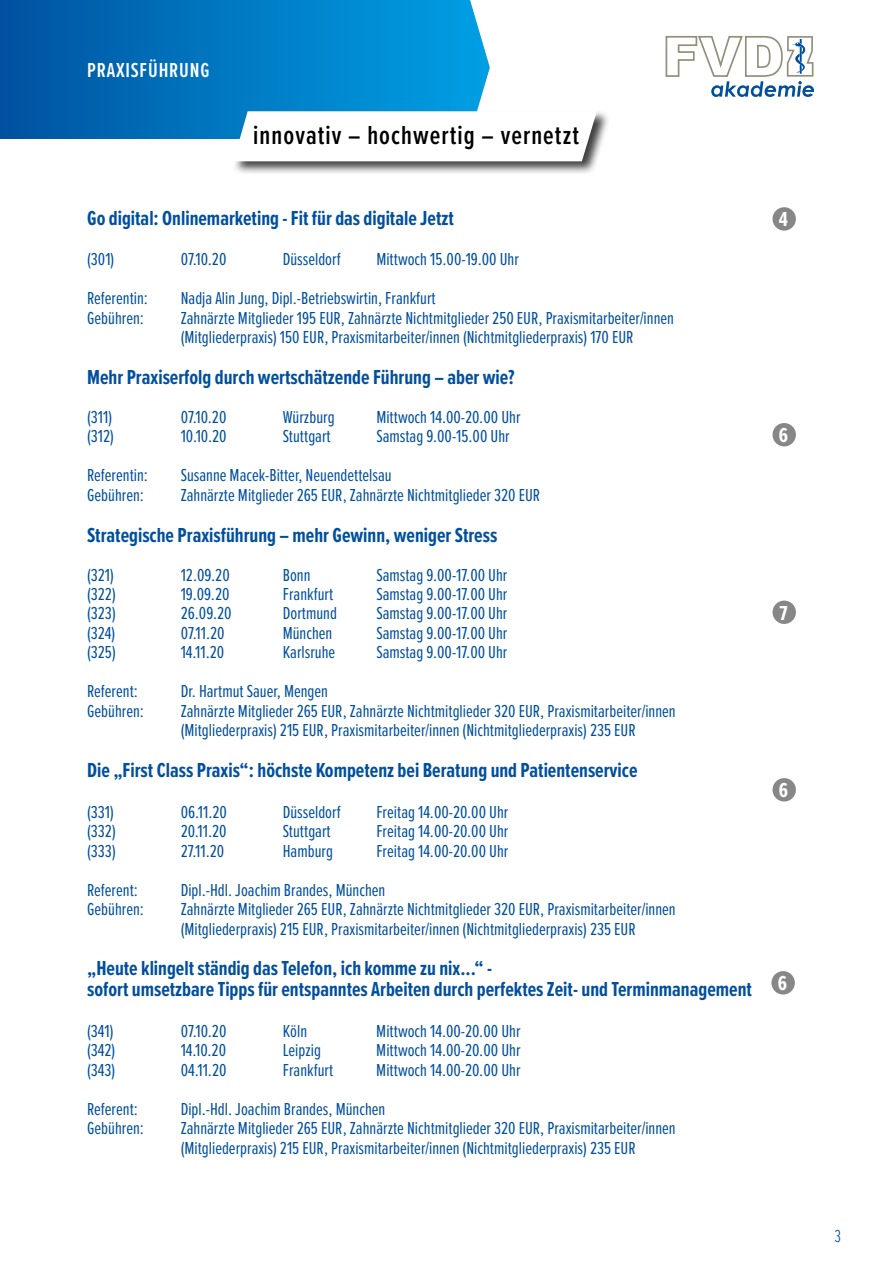
<style>
.page{position:relative;width:893px;height:1263px;background:#fff}
.page>*{position:absolute;margin:0;border:0;box-sizing:border-box;transform-origin:0 0}
.t1{font:600 27px "Proxima Nova Ex Cn";letter-spacing:.04em;color:#000}
.t2{font:700 21px/21px "Proxima Nova Ex Cn";color:#004f9f}
.t3{font:600 21px "Proxima Nova Ex Cn";letter-spacing:.04em;color:#fff}
.t4{font:700 21px "Proxima Nova Ex Cn";color:#fff}
.t5{font:18px/19.5px "Proxima Nova Ex Cn";color:#004f9f}
.t6{font:300 18px "Proxima Nova Ex Cn";color:#004f9f}
</style>
<div class="page">
<svg style="left:0;top:0;width:490px;height:139px;background:#0378c1"></svg>
<div style="left:232px;top:110px;width:378px;height:65px;background:#000;opacity:.75"></div>
<svg style="left:233px;top:111px;width:364px;height:50px"></svg>
<svg style="left:665px;top:36px;width:149px;height:61px"></svg>
<div style="left:772px;top:207px;width:24px;height:24px;background:#878787;border-radius:50%"></div>
<div style="left:772px;top:423px;width:24px;height:23px;background:#878787;border-radius:50%"></div>
<div style="left:772px;top:601px;width:24px;height:23px;background:#878787;border-radius:50%"></div>
<div style="left:772px;top:778px;width:24px;height:23px;background:#878787;border-radius:50%"></div>
<div style="left:771px;top:971px;width:24px;height:23px;background:#878787;border-radius:50%"></div>
<p class="t3" style="left:87px;top:58px;width:124px">PRAXISFÜHRUNG</p>
<h1 class="t1" style="left:253px;top:119px;width:327px">innovativ – hochwertig – vernetzt</h1>
<p class="t2" style="left:87px;top:208px;width:368px">Go digital: Onlinemarketing - Fit für das digitale Jetzt</p>
<p class="t5" style="left:87px;top:250px;width:29px">(301)</p>
<p class="t5" style="left:181px;top:250px;width:47px">07.10.20</p>
<p class="t5" style="left:283px;top:250px;width:59px">Düsseldorf</p>
<p class="t5" style="left:376px;top:250px;width:144px">Mittwoch 15.00-19.00 Uhr</p>
<p class="t5" style="left:87px;top:289px;width:62px">Referentin:</p>
<p class="t5" style="left:181px;top:289px;width:256px">Nadja Alin Jung, Dipl.-Betriebswirtin, Frankfurt</p>
<p class="t5" style="left:87px;top:308px;width:58px">Gebühren:</p>
<p class="t5" style="left:181px;top:308px;width:495px">Zahnärzte Mitglieder 195 EUR, Zahnärzte Nichtmitglieder 250 EUR, Praxismitarbeiter/innen (Mitgliederpraxis) 150 EUR, Praxismitarbeiter/innen (Nichtmitgliederpraxis) 170 EUR</p>
<p class="t2" style="left:87px;top:367px;width:429px">Mehr Praxiserfolg durch wertschätzende Führung – aber wie?</p>
<p class="t5" style="left:87px;top:407px;width:27px">(311)</p>
<p class="t5" style="left:181px;top:407px;width:47px">07.10.20</p>
<p class="t5" style="left:283px;top:407px;width:53px">Würzburg</p>
<p class="t5" style="left:376px;top:407px;width:146px">Mittwoch 14.00-20.00 Uhr</p>
<p class="t5" style="left:87px;top:427px;width:28px">(312)</p>
<p class="t5" style="left:181px;top:427px;width:47px">10.10.20</p>
<p class="t5" style="left:283px;top:427px;width:49px">Stuttgart</p>
<p class="t5" style="left:376px;top:427px;width:135px">Samstag 9.00-15.00 Uhr</p>
<p class="t5" style="left:87px;top:466px;width:62px">Referentin:</p>
<p class="t5" style="left:181px;top:466px;width:212px">Susanne Macek-Bitter, Neuendettelsau</p>
<p class="t5" style="left:87px;top:485px;width:58px">Gebühren:</p>
<p class="t5" style="left:181px;top:485px;width:361px">Zahnärzte Mitglieder 265 EUR, Zahnärzte Nichtmitglieder 320 EUR</p>
<p class="t2" style="left:87px;top:525px;width:412px">Strategische Praxisführung – mehr Gewinn, weniger Stress</p>
<p class="t5" style="left:87px;top:565px;width:28px">(321)</p>
<p class="t5" style="left:181px;top:565px;width:51px">12.09.20</p>
<p class="t5" style="left:283px;top:565px;width:29px">Bonn</p>
<p class="t5" style="left:376px;top:565px;width:133px">Samstag 9.00-17.00 Uhr</p>
<p class="t5" style="left:87px;top:584px;width:30px">(322)</p>
<p class="t5" style="left:181px;top:584px;width:50px">19.09.20</p>
<p class="t5" style="left:283px;top:584px;width:52px">Frankfurt</p>
<p class="t5" style="left:376px;top:584px;width:133px">Samstag 9.00-17.00 Uhr</p>
<p class="t5" style="left:87px;top:604px;width:30px">(323)</p>
<p class="t5" style="left:181px;top:604px;width:52px">26.09.20</p>
<p class="t5" style="left:283px;top:604px;width:56px">Dortmund</p>
<p class="t5" style="left:376px;top:604px;width:133px">Samstag 9.00-17.00 Uhr</p>
<p class="t5" style="left:87px;top:623px;width:30px">(324)</p>
<p class="t5" style="left:181px;top:623px;width:45px">07.11.20</p>
<p class="t5" style="left:283px;top:623px;width:51px">München</p>
<p class="t5" style="left:376px;top:623px;width:133px">Samstag 9.00-17.00 Uhr</p>
<p class="t5" style="left:87px;top:643px;width:30px">(325)</p>
<p class="t5" style="left:181px;top:643px;width:45px">14.11.20</p>
<p class="t5" style="left:283px;top:643px;width:54px">Karlsruhe</p>
<p class="t5" style="left:376px;top:643px;width:133px">Samstag 9.00-17.00 Uhr</p>
<p class="t5" style="left:87px;top:682px;width:52px">Referent:</p>
<p class="t5" style="left:181px;top:682px;width:149px">Dr. Hartmut Sauer, Mengen</p>
<p class="t5" style="left:87px;top:701px;width:58px">Gebühren:</p>
<p class="t5" style="left:181px;top:701px;width:496px">Zahnärzte Mitglieder 265 EUR, Zahnärzte Nichtmitglieder 320 EUR, Praxismitarbeiter/innen (Mitgliederpraxis) 215 EUR, Praxismitarbeiter/innen (Nichtmitgliederpraxis) 235 EUR</p>
<p class="t2" style="left:87px;top:760px;width:552px">Die „First Class Praxis“: höchste Kompetenz bei Beratung und Patientenservice</p>
<p class="t5" style="left:87px;top:802px;width:28px">(331)</p>
<p class="t5" style="left:181px;top:802px;width:48px">06.11.20</p>
<p class="t5" style="left:283px;top:802px;width:59px">Düsseldorf</p>
<p class="t5" style="left:376px;top:802px;width:134px">Freitag 14.00-20.00 Uhr</p>
<p class="t5" style="left:87px;top:821px;width:30px">(332)</p>
<p class="t5" style="left:181px;top:821px;width:47px">20.11.20</p>
<p class="t5" style="left:283px;top:821px;width:49px">Stuttgart</p>
<p class="t5" style="left:376px;top:821px;width:134px">Freitag 14.00-20.00 Uhr</p>
<p class="t5" style="left:87px;top:841px;width:30px">(333)</p>
<p class="t5" style="left:181px;top:841px;width:45px">27.11.20</p>
<p class="t5" style="left:283px;top:841px;width:52px">Hamburg</p>
<p class="t5" style="left:376px;top:841px;width:134px">Freitag 14.00-20.00 Uhr</p>
<p class="t5" style="left:87px;top:880px;width:52px">Referent:</p>
<p class="t5" style="left:181px;top:880px;width:206px">Dipl.-Hdl. Joachim Brandes, München</p>
<p class="t5" style="left:87px;top:899px;width:58px">Gebühren:</p>
<p class="t5" style="left:181px;top:899px;width:496px">Zahnärzte Mitglieder 265 EUR, Zahnärzte Nichtmitglieder 320 EUR, Praxismitarbeiter/innen (Mitgliederpraxis) 215 EUR, Praxismitarbeiter/innen (Nichtmitgliederpraxis) 235 EUR</p>
<p class="t2" style="left:87px;top:958px;width:666px">„Heute klingelt ständig das Telefon, ich komme zu nix...“ -<br>sofort umsetzbare Tipps für entspanntes Arbeiten durch perfektes Zeit- und Terminmanagement</p>
<p class="t5" style="left:87px;top:1021px;width:28px">(341)</p>
<p class="t5" style="left:181px;top:1021px;width:47px">07.10.20</p>
<p class="t5" style="left:283px;top:1021px;width:26px">Köln</p>
<p class="t5" style="left:376px;top:1021px;width:146px">Mittwoch 14.00-20.00 Uhr</p>
<p class="t5" style="left:87px;top:1040px;width:30px">(342)</p>
<p class="t5" style="left:181px;top:1040px;width:47px">14.10.20</p>
<p class="t5" style="left:283px;top:1040px;width:40px">Leipzig</p>
<p class="t5" style="left:376px;top:1040px;width:146px">Mittwoch 14.00-20.00 Uhr</p>
<p class="t5" style="left:87px;top:1060px;width:30px">(343)</p>
<p class="t5" style="left:181px;top:1060px;width:47px">04.11.20</p>
<p class="t5" style="left:283px;top:1060px;width:52px">Frankfurt</p>
<p class="t5" style="left:376px;top:1060px;width:146px">Mittwoch 14.00-20.00 Uhr</p>
<p class="t5" style="left:87px;top:1099px;width:52px">Referent:</p>
<p class="t5" style="left:181px;top:1099px;width:206px">Dipl.-Hdl. Joachim Brandes, München</p>
<p class="t5" style="left:87px;top:1118px;width:58px">Gebühren:</p>
<p class="t5" style="left:181px;top:1118px;width:496px">Zahnärzte Mitglieder 265 EUR, Zahnärzte Nichtmitglieder 320 EUR, Praxismitarbeiter/innen (Mitgliederpraxis) 215 EUR, Praxismitarbeiter/innen (Nichtmitgliederpraxis) 235 EUR</p>
<p class="t4" style="left:779px;top:207px;width:11px">4</p>
<p class="t4" style="left:779px;top:422px;width:11px">6</p>
<p class="t4" style="left:779px;top:600px;width:10px">7</p>
<p class="t4" style="left:779px;top:777px;width:11px">6</p>
<p class="t4" style="left:778px;top:970px;width:11px">6</p>
<p class="t6" style="left:834px;top:1225px;width:8px">3</p>
</div>
